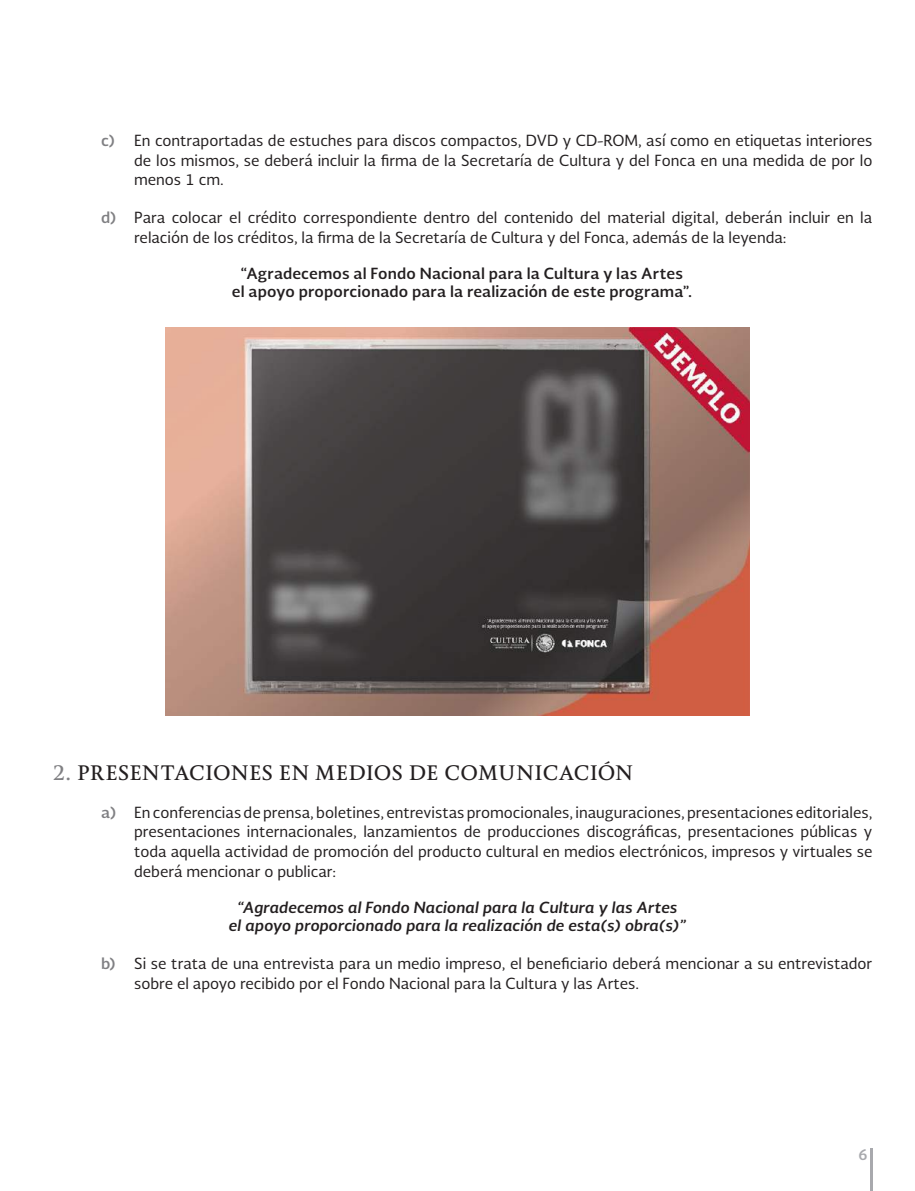
<style>
.page{position:relative;width:915px;height:1191px;background:#fff}
.page>*{position:absolute;margin:0;border:0;box-sizing:border-box;transform-origin:0 0}
.t1{font:700 19.5px "Soberana Titular";color:#231f20}
.t2{font:15px/19.8px "Soberana Sans";color:#231f20;text-align:justify}
.t3{font:italic 700 15px/18px "Soberana Sans";color:#231f20;text-align:center}
.t4{font:700 15px/18px "Soberana Sans";letter-spacing:.01em;color:#231f20;text-align:center}
.t5{font:700 15px "Soberana Sans";color:#a8a9ad}
.s1{font-weight:700;color:#808083}
.s2{color:#808083}
</style>
<div class="page">
<hr style="left:869px;top:1148px;width:3px;height:43px;background:#a8a9ad">
<img style="left:166px;top:327px;width:582px;height:388px">
<p class="t2" style="left:134px;top:130px;width:739px;text-indent:-33px"><span class="s1">c)</span> En contraportadas de estuches para discos compactos, DVD y CD-ROM, así como en etiquetas interiores de los mismos, se deberá incluir la firma de la Secretaría de Cultura y del Fonca en una medida de por lo menos 1 cm.</p>
<p class="t2" style="left:134px;top:207px;width:739px;text-indent:-33px"><span class="s1">d)</span> Para colocar el crédito correspondiente dentro del contenido del material digital, deberán incluir en la relación de los créditos, la firma de la Secretaría de Cultura y del Fonca, además de la leyenda:</p>
<p class="t4" style="left:232px;top:264px;width:462px">“Agradecemos al Fondo Nacional para la Cultura y las Artes<br>el apoyo proporcionado para la realización de este programa”.</p>
<h1 class="t1" style="left:53px;top:760px;width:581px"><span class="s2">2.</span> PRESENTACIONES EN MEDIOS DE COMUNICACIÓN</h1>
<p class="t2" style="left:134px;top:801px;width:739px;text-indent:-33px"><span class="s1">a)</span> En conferencias de prensa, boletines, entrevistas promocionales, inauguraciones, presentaciones editoriales, presentaciones internacionales, lanzamientos de producciones discográficas, presentaciones públicas y toda aquella actividad de promoción del producto cultural en medios electrónicos, impresos y virtuales se deberá mencionar o publicar:</p>
<p class="t3" style="left:229px;top:898px;width:458px">“Agradecemos al Fondo Nacional para la Cultura y las Artes<br>el apoyo proporcionado para la realización de esta(s) obra(s)”</p>
<p class="t2" style="left:134px;top:953px;width:739px;text-indent:-33px"><span class="s1">b)</span> Si se trata de una entrevista para un medio impreso, el beneficiario deberá mencionar a su entrevistador sobre el apoyo recibido por el Fondo Nacional para la Cultura y las Artes.</p>
<p class="t5" style="left:857px;top:1144px;width:11px">6</p>
</div>
